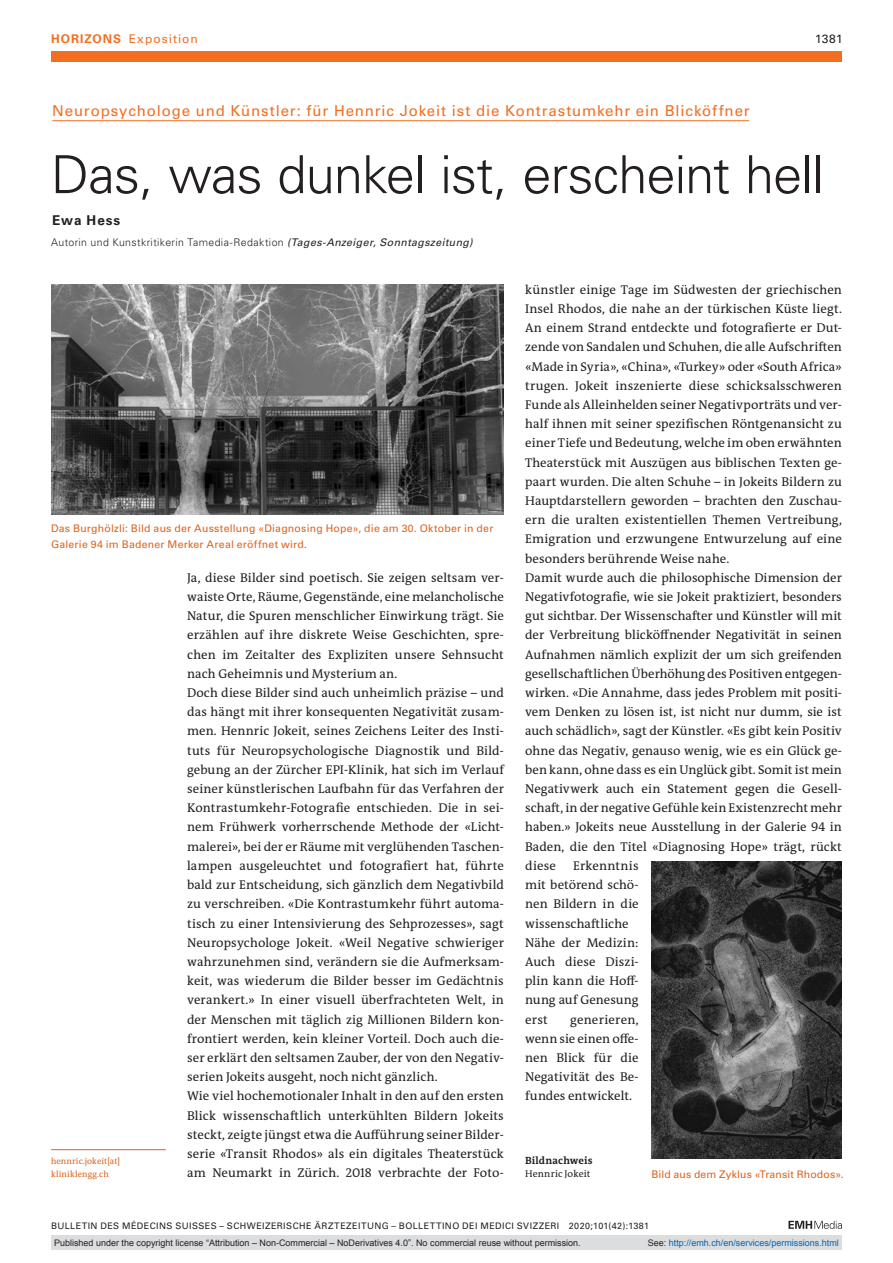
<style>
.page{position:relative;width:893px;height:1263px;background:#fff}
.page>*{position:absolute;margin:0;border:0;box-sizing:border-box;transform-origin:0 0}
.article-title{font:300 52.5px "Univers LT Std";letter-spacing:-.02em;color:#231f20}
.pre-heading{font:15px "Univers LT Std";letter-spacing:.055em;color:#f36e21}
.author-notes{font:700 13.5px "Univers LT Std";letter-spacing:.07em;color:#231f20}
.section-pn{font:12.75px/19.2px "The Antiqua B W5 Plain";letter-spacing:.005em;color:#231f20;text-align:justify}
.ressort{font:12px "Univers LT Std";letter-spacing:.085em;color:#f36e21}
.ressort-2{font:12px "Univers LT Std";color:#231f20}
.fig-caption{font:10.5px/15.8px "Univers LT Std";letter-spacing:.02em;color:#dc641c}
.aff{font:300 10.5px "Univers LT Std";letter-spacing:.04em;color:#231f20}
.an-credits-title{font:700 10.5px "The Antiqua B W7";letter-spacing:.015em;color:#231f20}
.an-credits{font:9.75px "The Antiqua B W5 Plain";letter-spacing:.01em;color:#231f20}
.t1{font:9px "Arial";color:#231f20}
.fusszeile{font:9px "Univers LT Std";letter-spacing:.05em;color:#231f20}
.t2{font:9px "Arial";color:#0066b3}
.author-address{font:8.7px/13.5px "The Antiqua B W5 Plain";letter-spacing:.01em;color:#dc641c}
.s1{font-weight:700}
.s2{font-weight:400;font-style:italic}
.s3{color:#231f20}
</style>
<div class="page">
<svg style="left:788px;top:1221px;width:54px;height:8px"></svg>
<hr style="left:52px;top:120px;width:697px;height:1px;background:#f36e21">
<img style="left:51px;top:285px;width:453px;height:229px">
<hr style="left:51px;top:1149px;width:115px;height:1px;background:#dc641c">
<img style="left:651px;top:862px;width:191px;height:297px">
<div style="left:51px;top:51px;width:791px;height:11px;background:#f36e21"></div>
<div style="left:51px;top:1235px;width:791px;height:15px;background:#dcdddf"></div>
<p class="ressort" style="left:51px;top:31px;width:148px"><span class="s1">HORIZONS</span> Exposition</p>
<p class="ressort-2" style="left:815px;top:31px;width:29px">1381</p>
<p class="pre-heading" style="left:52px;top:102px;width:699px">Neuropsychologe und Künstler: für Hennric Jokeit ist die Kontrastumkehr ein Blicköffner</p>
<p class="article-title" style="left:51px;top:143px;width:774px">Das, was dunkel ist, erscheint hell</p>
<p class="author-notes" style="left:52px;top:212px;width:70px">Ewa Hess</p>
<p class="aff" style="left:51px;top:236px;width:423px">Autorin und Kunstkritikerin Tamedia-Redaktion <span class="s2">(Tages-Anzeiger, Sonntagszeitung)</span></p>
<p class="fig-caption" style="left:51px;top:521px;width:444px">Das Burghölzli: Bild aus der Ausstellung «Diagnosing Hope», die am 30. Oktober in der<br>Galerie 94 im Badener Merker Areal eröffnet wird.</p>
<p class="author-address" style="left:51px;top:1154px;width:71px">hennric.jokeit[at] kliniklengg.ch</p>
<p class="section-pn" style="left:187px;top:568px;width:318px">Ja, diese Bilder sind poetisch. Sie zeigen seltsam ver&shy;waiste Orte, Räume, Gegenstände, eine melancholische Natur, die Spuren menschlicher Einwirkung trägt. Sie erzählen auf ihre diskrete Weise Geschichten, spre&shy;chen im Zeitalter des Expliziten unsere Sehnsucht nach Geheimnis und Mysterium an.</p>
<p class="section-pn" style="left:187px;top:683px;width:318px">Doch diese Bilder sind auch unheimlich präzise – und das hängt mit ihrer konsequenten Negativität zusam&shy;men. Hennric Jokeit, seines Zeichens Leiter des Insti&shy;tuts für Neuropsychologische Diagnostik und Bild&shy;gebung an der Zürcher EPI-Klinik, hat sich im Verlauf seiner künstlerischen Laufbahn für das Verfahren der Kontrastumkehr-Fotografie entschieden. Die in sei&shy;nem Frühwerk vorherrschende Methode der «Licht&shy;malerei», bei der er Räume mit verglühenden Taschen&shy;lampen ausgeleuchtet und fotografiert hat, führte bald zur Entscheidung, sich gänzlich dem Negativbild zu verschreiben. «Die Kontrastumkehr führt automa&shy;tisch zu einer Intensivierung des Sehprozesses», sagt Neuropsychologe Jokeit. «Weil Negative schwieriger wahrzunehmen sind, verändern sie die Aufmerksam&shy;keit, was wiederum die Bilder besser im Gedächtnis verankert.» In einer visuell überfrachteten Welt, in der Menschen mit täglich zig Millionen Bildern kon&shy;frontiert werden, kein kleiner Vorteil. Doch auch die&shy;ser erklärt den seltsamen Zauber, der von den Negativ&shy;serien Jokeits ausgeht, noch nicht gänzlich.</p>
<p class="section-pn" style="left:187px;top:1086px;width:318px">Wie viel hochemotionaler Inhalt in den auf den ersten Blick wissenschaftlich unterkühlten Bildern Jokeits steckt, zeigte jüngst etwa die Aufführung seiner Bilder&shy;serie «Transit Rhodos» als ein digitales Theaterstück am Neumarkt in Zürich. 2018 verbrachte der Foto-</p>
<p class="section-pn" style="left:525px;top:280px;width:318px">künstler einige Tage im Südwesten der griechischen Insel Rhodos, die nahe an der türkischen Küste liegt.<br>An einem Strand entdeckte und fotografierte er Dut&shy;zende von Sandalen und Schuhen, die alle Aufschriften «Made in Syria», «China», «Turkey» oder «South Africa» trugen. Jokeit inszenierte diese schicksalsschweren Funde als Alleinhelden seiner Negativporträts und ver&shy;half ihnen mit seiner spezifischen Röntgenansicht zu einer Tiefe und Bedeutung, welche im oben erwähnten Theaterstück mit Auszügen aus biblischen Texten ge&shy;paart wurden. Die alten Schuhe – in Jokeits Bildern zu Hauptdarstellern geworden – brachten den Zuschau&shy;ern die uralten existentiellen Themen Vertreibung, Emigration und erzwungene Entwurzelung auf eine besonders berührende Weise nahe.</p>
<p class="section-pn" style="left:525px;top:568px;width:318px">Damit wurde auch die philosophische Dimension der Negativfotografie, wie sie Jokeit praktiziert, besonders gut sichtbar. Der Wissenschafter und Künstler will mit der Verbreitung blicköffnender Negativität in seinen Aufnahmen nämlich explizit der um sich greifenden gesellschaftlichen Überhöhung des Positiven entgegen&shy;wirken. «Die Annahme, dass jedes Problem mit positi&shy;vem Denken zu lösen ist, ist nicht nur dumm, sie ist auch schädlich», sagt der Künstler. «Es gibt kein Positiv ohne das Negativ, genauso wenig, wie es ein Glück ge&shy;ben kann, ohne dass es ein Unglück gibt. Somit ist mein Negativwerk auch ein Statement gegen die Gesell&shy;schaft, in der negative Gefühle kein Existenzrecht mehr haben.» Jokeits neue Ausstellung in der Galerie 94 in Baden, die den Titel «Diagnosing Hope» trägt, rückt diese</p>
<p class="section-pn" style="left:525px;top:856px;width:115px;text-align:left;text-indent:48px">Erkenntnis mit betörend schö&shy;nen Bildern in die wissenschaftliche<br>Nähe der Medizin:<br>Auch diese Diszi&shy;plin kann die Hoff&shy;nung auf Genesung erst</p>
<p class="section-pn" style="left:525px;top:1010px;width:115px;text-indent:45px">generieren, wenn sie einen offe&shy;nen Blick für die Negativität des Be&shy;fundes entwickelt.</p>
<p class="an-credits-title" style="left:525px;top:1153px;width:69px">Bildnachweis</p>
<p class="an-credits" style="left:525px;top:1168px;width:67px">Hennric Jokeit</p>
<p class="fig-caption" style="left:651px;top:1166px;width:194px">Bild aus dem Zyklus «Transit Rhodos».</p>
<p class="fusszeile" style="left:51px;top:1220px;width:600px">BULLETIN DES MÉDECINS SUISSES – SCHWEIZERISCHE ÄRZTEZEITUNG – BOLLETTINO DEI MEDICI SVIZZERI 2020;101(42):1381</p>
<p class="t1" style="left:54px;top:1237px;width:528px">Published under the copyright license “Attribution – Non-Commercial – NoDerivatives 4.0”. No commercial reuse without permission.</p>
<p class="t2" style="left:648px;top:1237px;width:193px"><span class="s3">See:</span> http://emh.ch/en/services/permissions.html</p>
</div>
